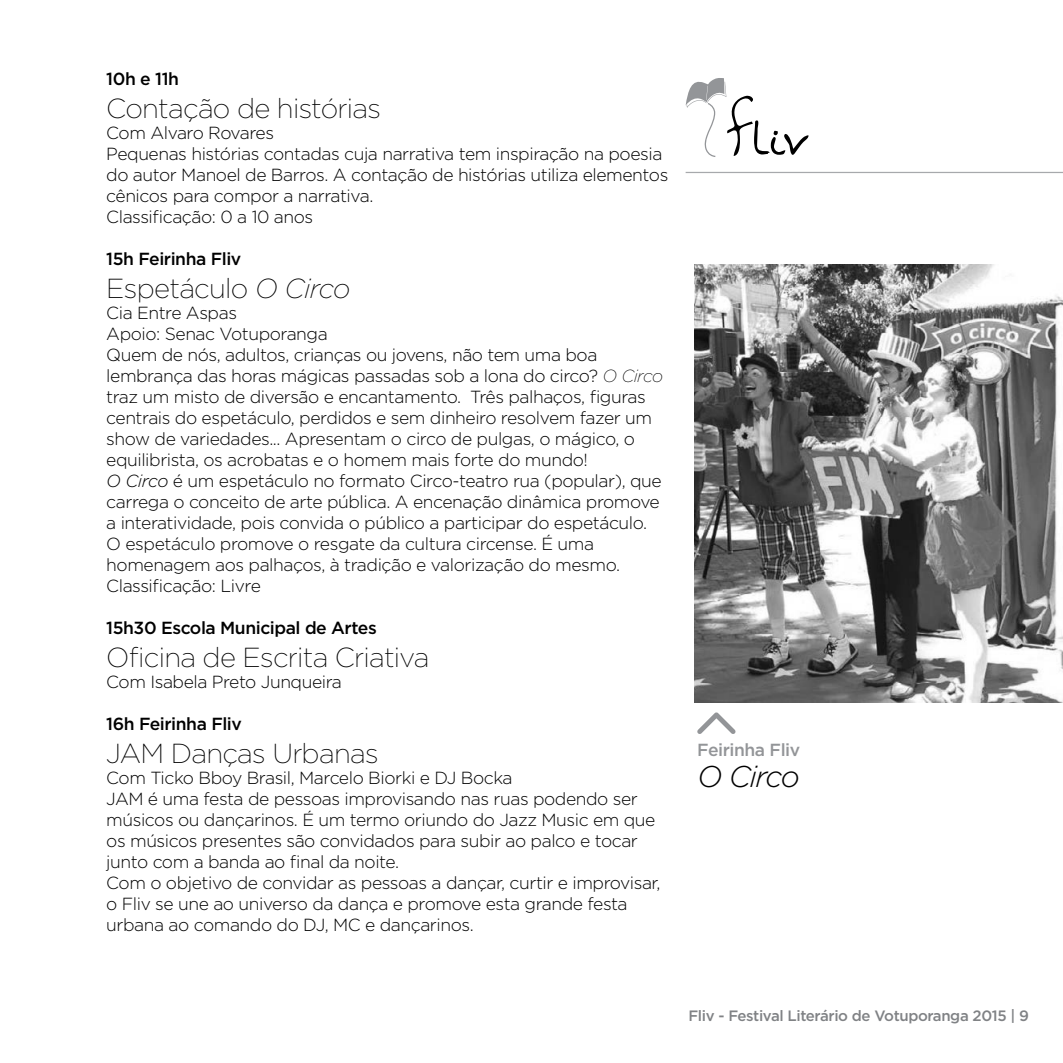
<style>
.page{position:relative;width:1063px;height:1063px;background:#fff}
.page>*{position:absolute;margin:0;border:0;box-sizing:border-box;transform-origin:0 0}
.t1{font:italic 300 30px "Gotham";letter-spacing:-.055em;color:#000}
.t2{font:200 27.5px "Gotham";letter-spacing:-.025em;color:#000}
.t3{font:300 17.5px/21px "Gotham";letter-spacing:-.025em;color:#000}
.t4{font:500 17.5px "Gotham";letter-spacing:-.025em;color:#000}
.t5{font:500 17.5px "Gotham";letter-spacing:-.025em;color:#939598}
.t6{font:500 15px "Gotham";letter-spacing:-.025em;color:#808285}
.s1{font-style:italic}
.s2{font-weight:200;font-style:italic}
</style>
<div class="page">
<svg style="left:686px;top:78px;width:122px;height:79px"></svg>
<hr style="left:686px;top:172px;width:377px;height:1px;background:#a7a9ac">
<svg style="left:697px;top:712px;width:39px;height:22px"></svg>
<img style="left:694px;top:265px;width:369px;height:438px">
<p class="t4" style="left:106px;top:67px;width:74px">10h e 11h</p>
<h2 class="t2" style="left:106px;top:91px;width:276px">Contação de histórias</h2>
<p class="t3" style="left:106px;top:122px;width:564px">Com Alvaro Rovares<br>Pequenas histórias contadas cuja narrativa tem inspiração na poesia do autor Manoel de Barros. A contação de histórias utiliza elementos cênicos para compor a narrativa.<br>Classificação: 0 a 10 anos</p>
<p class="t4" style="left:106px;top:247px;width:137px">15h Feirinha Fliv</p>
<h2 class="t2" style="left:106px;top:271px;width:246px">Espetáculo <span class="s1">O Circo</span></h2>
<p class="t3" style="left:106px;top:302px;width:558px">Cia Entre Aspas<br>Apoio: Senac Votuporanga<br>Quem de nós, adultos, crianças ou jovens, não tem uma boa lembrança das horas mágicas passadas sob a lona do circo? <span class="s2">O Circo </span>traz um misto de diversão e encantamento. Três palhaços, figuras centrais do espetáculo, perdidos e sem dinheiro resolvem fazer um show de variedades... Apresentam o circo de pulgas, o mágico, o equilibrista, os acrobatas e o homem mais forte do mundo!<br><span class="s1">O Circo</span> é um espetáculo no formato Circo-teatro rua (popular), que carrega o conceito de arte pública. A encenação dinâmica promove a interatividade, pois convida o público a participar do espetáculo.<br>O espetáculo promove o resgate da cultura circense. É uma homenagem aos palhaços, à tradição e valorização do mesmo.<br>Classificação: Livre</p>
<p class="t4" style="left:106px;top:616px;width:272px">15h30 Escola Municipal de Artes</p>
<h2 class="t2" style="left:106px;top:640px;width:325px">Oficina de Escrita Criativa</h2>
<p class="t3" style="left:106px;top:671px;width:237px">Com Isabela Preto Junqueira</p>
<p class="t4" style="left:106px;top:712px;width:137px">16h Feirinha Fliv</p>
<h2 class="t2" style="left:106px;top:736px;width:274px">JAM Danças Urbanas</h2>
<p class="t3" style="left:106px;top:767px;width:556px">Com Ticko Bboy Brasil, Marcelo Biorki e DJ Bocka<br>JAM é uma festa de pessoas improvisando nas ruas podendo ser músicos ou dançarinos. É um termo oriundo do Jazz Music em que os músicos presentes são convidados para subir ao palco e tocar junto com a banda ao final da noite.<br>Com o objetivo de convidar as pessoas a dançar, curtir e improvisar, o Fliv se une ao universo da dança e promove esta grande festa urbana ao comando do DJ, MC e dançarinos.</p>
<p class="t5" style="left:697px;top:738px;width:104px">Feirinha Fliv</p>
<h1 class="t1" style="left:697px;top:757px;width:104px">O Circo</h1>
<p class="t6" style="left:689px;top:1006px;width:342px">Fliv - Festival Literário de Votuporanga 2015 | 9</p>
</div>
